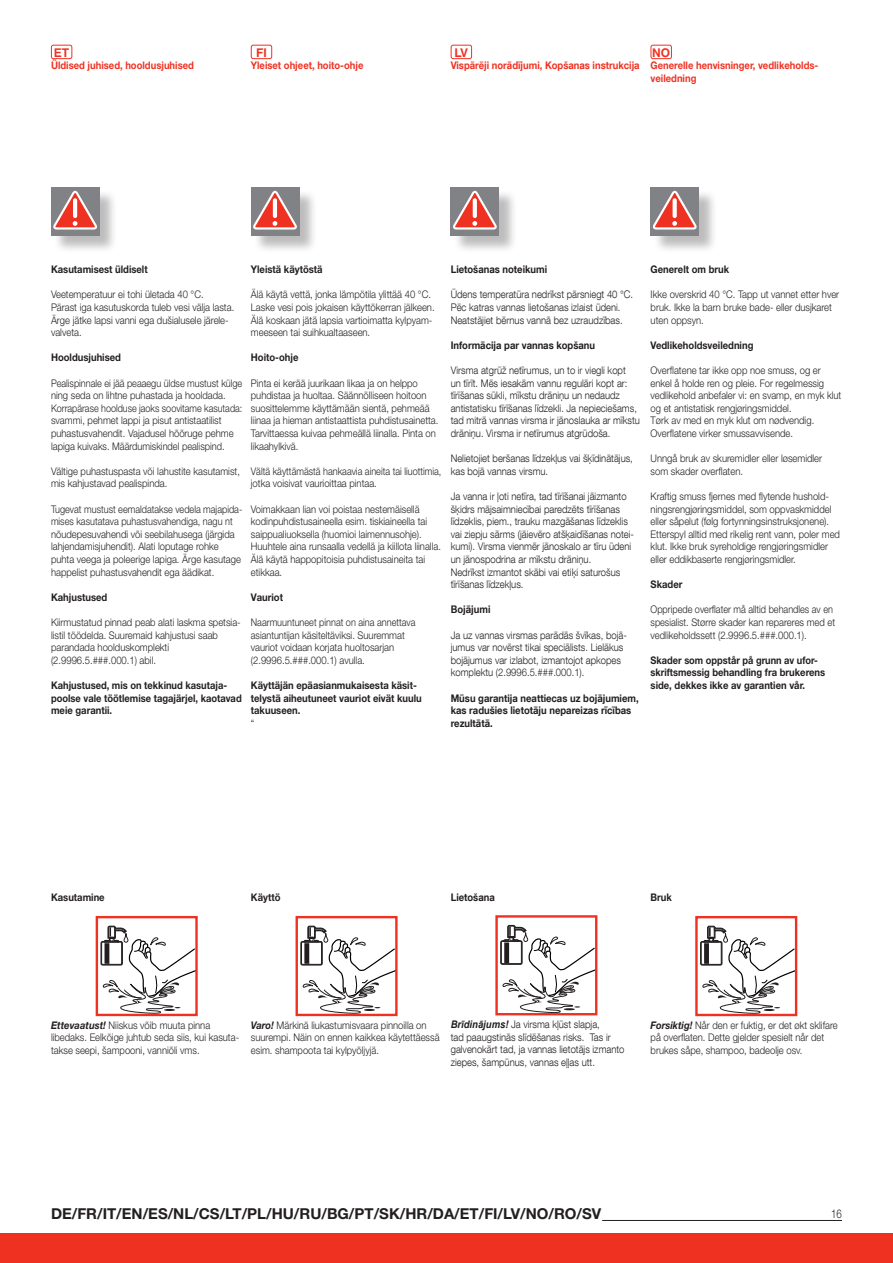
<style>
.page{position:relative;width:893px;height:1263px;background:#fff}
.page>*{position:absolute;margin:0;border:0;box-sizing:border-box;transform-origin:0 0}
.t1{font:700 15px "Helvetica Neue";color:#231f20}
.t2{font:700 12px "Helvetica Cyr";color:#ef3122}
.t3{font:300 12px "Helvetica Neue LT Pro";color:#231f20;scale:.8 1}
.t4{font:300 10.5px/12.6px "Helvetica Neue";color:#231f20;scale:.9 1}
.t5{font:300 10.5px/12.6px "Helvetica Neue LT Com";color:#231f20;scale:.9 1}
.t6{font:300 10.5px/12.6px "Helvetica Neue";color:#231f20;scale:.87 1}
.t7{font:700 10.5px/12.6px "Helvetica Neue";color:#231f20;scale:.9 1}
.t8{font:700 10.5px/12.6px "Helvetica Neue LT Com";color:#231f20;scale:.9 1}
.t9{font:700 10.5px/12.6px "Helvetica Neue";color:#ef3122;scale:.9 1}
.t10{font:700 10.5px/12.6px "Helvetica Neue";color:#231f20;scale:.88 1}
.t11{font:700 10.5px/12.6px "Helvetica Neue";color:#231f20;scale:.89 1}
.t12{font:700 10.5px "Helvetica Neue";color:#231f20;scale:.9 1}
.t13{font:700 10.5px "Helvetica Neue LT Com";color:#ef3122;scale:.9 1}
.s1{font-weight:300}
.s2{font-family:"Helvetica Neue"}
.s3{font-weight:700;font-style:italic}
.s4{font-family:"Arial";font-weight:700;font-style:italic}
</style>
<div class="page">
<hr style="left:602px;top:1220px;width:240px;height:1px;background:#231f20">
<div style="left:0;top:1233px;width:893px;height:30px;background:#ef3122"></div>
<svg style="left:300px;top:925px;width:95px;height:88px"></svg>
<div style="left:296px;top:916px;width:102px;height:100px;border:2px solid #ef3122"></div>
<svg style="left:100px;top:925px;width:95px;height:88px"></svg>
<div style="left:96px;top:916px;width:102px;height:100px;border:2px solid #ef3122"></div>
<div style="left:51px;top:45px;width:21px;height:14px;border:1px solid #ef3122;border-radius:2px"></div>
<div style="left:251px;top:45px;width:21px;height:14px;border:1px solid #ef3122;border-radius:2px"></div>
<div style="left:53px;top:189px;width:65px;height:65px;background:#231f20;opacity:.3"></div>
<div style="left:51px;top:187px;width:48px;height:48px;background:#808285"></div>
<svg style="left:53px;top:191px;width:44px;height:39px"></svg>
<div style="left:253px;top:189px;width:65px;height:65px;background:#231f20;opacity:.3"></div>
<div style="left:251px;top:187px;width:48px;height:48px;background:#808285"></div>
<svg style="left:253px;top:191px;width:44px;height:39px"></svg>
<svg style="left:700px;top:925px;width:94px;height:88px"></svg>
<div style="left:695px;top:916px;width:102px;height:100px;border:2px solid #ef3122"></div>
<div style="left:451px;top:45px;width:21px;height:14px;border:1px solid #ef3122;border-radius:2px"></div>
<div style="left:651px;top:45px;width:21px;height:14px;border:1px solid #ef3122;border-radius:2px"></div>
<div style="left:453px;top:189px;width:65px;height:65px;background:#231f20;opacity:.3"></div>
<div style="left:451px;top:187px;width:48px;height:48px;background:#808285"></div>
<svg style="left:453px;top:191px;width:44px;height:39px"></svg>
<svg style="left:500px;top:924px;width:94px;height:88px"></svg>
<div style="left:495px;top:915px;width:102px;height:100px;border:2px solid #ef3122"></div>
<div style="left:653px;top:189px;width:65px;height:65px;background:#231f20;opacity:.3"></div>
<div style="left:651px;top:187px;width:48px;height:48px;background:#808285"></div>
<svg style="left:653px;top:191px;width:44px;height:39px"></svg>
<p class="t2" style="left:54px;top:46px;width:17px">ET</p>
<p class="t9" style="left:51px;top:59px;width:160px">Üldised juhised, hooldusjuhised</p>
<p class="t2" style="left:256px;top:46px;width:12px">FI</p>
<p class="t9" style="left:251px;top:59px;width:127px">Yleiset ohjeet, hoito-ohje</p>
<p class="t2" style="left:454px;top:46px;width:15px">LV</p>
<p class="t13" style="left:451px;top:59px;width:211px">Vispārēji norādījumi, Kopšanas instrukcija</p>
<p class="t2" style="left:652px;top:46px;width:19px">NO</p>
<p class="t9" style="left:651px;top:59px;width:188px">Generelle henvisninger, vedlikeholds&shy;veiledning</p>
<p class="t12" style="left:51px;top:263px;width:109px">Kasutamisest üldiselt</p>
<p class="t4" style="left:51px;top:288px;width:205px">Veetemperatuur ei tohi ületada 40 °C.<br>Pärast iga kasutuskorda tuleb vesi välja lasta.<br>Ärge jätke lapsi vanni ega dušialusele järele&shy;valveta.</p>
<p class="t7" style="left:51px;top:351px;width:79px">Hooldusjuhised</p>
<p class="t6" style="left:51px;top:376px;width:221px">Pealispinnale ei jää peaaegu üldse mustust külge ning seda on lihtne puhastada ja hooldada.<br>Korrapärase hoolduse jaoks soovitame kasutada: svammi, pehmet lappi ja pisut antistaatilist puhastusvahendit. Vajadusel hõõruge pehme lapiga kuivaks. Määrdumiskindel pealispind.</p>
<p class="t4" style="left:51px;top:464px;width:212px">Vältige puhastuspasta või lahustite kasutamist, mis kahjustavad pealispinda.</p>
<p class="t6" style="left:51px;top:502px;width:221px">Tugevat mustust eemaldatakse vedela majapida&shy;mises kasutatava puhastusvahendiga, nagu nt nõudepesuvahendi või seebilahusega (järgida lahjendamisjuhendit). Alati loputage rohke puhta veega ja poleerige lapiga. Ärge kasutage happelist puhastusvahendit ega äädikat.</p>
<p class="t7" style="left:51px;top:590px;width:64px">Kahjustused</p>
<p class="t4" style="left:51px;top:616px;width:212px">Kiirmustatud pinnad peab alati laskma spetsia&shy;listil töödelda. Suuremaid kahjustusi saab parandada hoolduskomplekti (2.9996.5.###.000.1) abil.</p>
<p class="t11" style="left:51px;top:679px;width:216px">Kahjustused, mis on tekkinud kasutaja&shy;poolse vale töötlemise tagajärjel, kaotavad meie garantii.</p>
<p class="t7" style="left:251px;top:263px;width:81px">Yleistä käytöstä</p>
<p class="t4" style="left:251px;top:288px;width:202px">Älä käytä vettä, jonka lämpötila ylittää 40 °C.</p>
<p class="t4" style="left:251px;top:301px;width:206px">Laske vesi pois jokaisen käyttökerran jälkeen.<br>Älä koskaan jätä lapsia vartioimatta kylpyam&shy;meeseen tai suihkualtaaseen.</p>
<p class="t7" style="left:251px;top:351px;width:54px">Hoito-ohje</p>
<p class="t4" style="left:251px;top:376px;width:210px">Pinta ei kerää juurikaan likaa ja on helppo puhdistaa ja huoltaa. Säännölliseen hoitoon suosittelemme käyttämään sientä, pehmeää liinaa ja hieman antistaattista puhdistusainetta.<br>Tarvittaessa kuivaa pehmeällä liinalla. Pinta on likaahylkivä.</p>
<p class="t6" style="left:251px;top:464px;width:220px">Vältä käyttämästä hankaavia aineita tai liuottimia, jotka voisivat vaurioittaa pintaa.</p>
<p class="t4" style="left:251px;top:502px;width:213px">Voimakkaan lian voi poistaa nestemäisellä kodinpuhdistusaineella esim. tiskiaineella tai saippualiuoksella (huomioi laimennusohje).<br>Huuhtele aina runsaalla vedellä ja kiillota liinalla.<br>Älä käytä happopitoisia puhdistusaineita tai etikkaa.</p>
<p class="t7" style="left:251px;top:590px;width:37px">Vauriot</p>
<p class="t6" style="left:251px;top:616px;width:191px">Naarmuuntuneet pinnat on aina annettava asiantuntijan käsiteltäviksi. Suuremmat vauriot voidaan korjata huoltosarjan (2.9996.5.###.000.1) avulla.</p>
<p class="t7" style="left:251px;top:679px;width:191px">Käyttäjän epäasianmukaisesta käsit&shy;telystä aiheutuneet vauriot eivät kuulu takuuseen.<br><span class="s1">“</span></p>
<p class="t8" style="left:451px;top:263px;width:109px">Lietošanas noteikumi</p>
<p class="t5" style="left:451px;top:288px;width:204px">Ūdens temperatūra nedrīkst pārsniegt 40 °C.<br>Pēc katras vannas lietošanas izlaist ūdeni.<br>Neatstājiet bērnus vannā bez uzraudzības.</p>
<p class="t8" style="left:451px;top:338px;width:162px">Informācija par vannas kopšanu</p>
<p class="t5" style="left:451px;top:364px;width:212px">Virsma atgrūž netīrumus, un to ir viegli kopt<br>un tīrīt. Mēs iesakām vannu regulāri kopt ar: tīrīšanas sūkli, mīkstu drāniņu un nedaudz antistatisku tīrīšanas līdzekli. Ja nepieciešams, tad mitrā vannas virsma ir jānoslauka ar mīkstu drāniņu. Virsma ir netīrumus atgrūdoša.</p>
<p class="t5" style="left:451px;top:452px;width:204px">Nelietojiet beršanas līdzekļus vai šķīdinātājus, kas bojā vannas virsmu.</p>
<p class="t5" style="left:451px;top:490px;width:205px">Ja vanna ir ļoti netīra, tad tīrīšanai jāizmanto šķidrs mājsaimniecībai paredzēts tīrīšanas līdzeklis, piem., trauku mazgāšanas līdzeklis vai ziepju sārms (jāievēro atšķaidīšanas notei&shy;kumi). Virsma vienmēr jānoskalo ar tīru ūdeni un jānospodrina ar mīkstu drāniņu.<br>Nedrīkst izmantot skābi vai etiķi saturošus tīrīšanas līdzekļus.</p>
<p class="t8" style="left:451px;top:603px;width:46px">Bojājumi</p>
<p class="t5" style="left:451px;top:628px;width:197px">Ja uz vannas virsmas parādās švīkas, bojā&shy;jumus var novērst tikai speciālists. Lielākus bojājumus var izlabot, izmantojot apkopes komplektu <span class="s2">(2.9996.5.###.000.1)</span>.</p>
<p class="t8" style="left:451px;top:691px;width:210px">Mūsu garantija neattiecas uz bojājumiem, kas radušies lietotāju nepareizas rīcības rezultātā.</p>
<p class="t7" style="left:651px;top:263px;width:89px">Generelt om bruk</p>
<p class="t4" style="left:651px;top:288px;width:211px">Ikke overskrid 40 °C. Tapp ut vannet etter hver bruk. Ikke la barn bruke bade- eller dusjkaret uten oppsyn.</p>
<p class="t12" style="left:651px;top:339px;width:116px">Vedlikeholdsveiledning</p>
<p class="t4" style="left:651px;top:364px;width:213px">Overflatene tar ikke opp noe smuss, og er enkel å holde ren og pleie. For regelmessig vedlikehold anbefaler vi: en svamp, en myk klut og et antistatisk rengjøringsmiddel.<br>Tørk av med en myk klut om nødvendig.<br>Overflatene virker smussavvisende.</p>
<p class="t4" style="left:651px;top:452px;width:192px">Unngå bruk av skuremidler eller løsemidler som skader overflaten.</p>
<p class="t4" style="left:651px;top:490px;width:212px">Kraftig smuss fjernes med flytende hushold&shy;ningsrengjøringsmiddel, som oppvaskmiddel eller såpelut (følg fortynningsinstruksjonene).<br>Etterspyl alltid med rikelig rent vann, poler med klut. Ikke bruk syreholdige rengjøringsmidler eller eddikbaserte rengjøringsmidler.</p>
<p class="t7" style="left:651px;top:578px;width:37px">Skader</p>
<p class="t6" style="left:651px;top:603px;width:214px">Oppripede overflater må alltid behandles av en spesialist. Større skader kan repareres med et vedlikeholdssett (2.9996.5.###.000.1).</p>
<p class="t10" style="left:651px;top:653px;width:200px">Skader som oppstår på grunn av ufor&shy;skriftsmessig behandling fra brukerens side, dekkes ikke av garantien vår.</p>
<p class="t12" style="left:51px;top:891px;width:61px">Kasutamine</p>
<p class="t12" style="left:251px;top:891px;width:34px">Käyttö</p>
<p class="t8" style="left:451px;top:890px;width:50px">Lietošana</p>
<p class="t12" style="left:651px;top:891px;width:25px">Bruk</p>
<p class="t4" style="left:51px;top:1018px;width:211px"><span class="s3">Ettevaatust!</span> Niiskus võib muuta pinna libedaks. Eelkõige juhtub seda siis, kui kasuta&shy;takse seepi, šampooni, vanniõli vms.</p>
<p class="t4" style="left:251px;top:1018px;width:211px"><span class="s3">Varo!</span> Märkinä liukastumisvaara pinnoilla on suurempi. Näin on ennen kaikkea käytettäessä esim. shampoota tai kylpyöljyjä.</p>
<p class="t5" style="left:451px;top:1018px;width:195px"><span class="s4">Brīdinājums!</span> Ja virsma kļūst slapja,<br>tad paaugstinās slīdēšanas risks. Tas ir galvenokārt tad, ja vannas lietotājs izmanto ziepes, šampūnus, vannas eļļas utt.</p>
<p class="t4" style="left:651px;top:1018px;width:209px"><span class="s3">Forsiktig!</span> Når den er fuktig, er det økt sklifare på overflaten. Dette gjelder spesielt når det brukes såpe, shampoo, badeolje osv.</p>
<h1 class="t1" style="left:51px;top:1205px;width:552px">DE/FR/IT/EN/ES/NL/CS/LT/PL/HU/RU/BG/PT/SK/HR/DA/ET/FI/LV/NO/RO/SV</h1>
<p class="t3" style="left:831px;top:1206px;width:15px">16</p>
</div>
